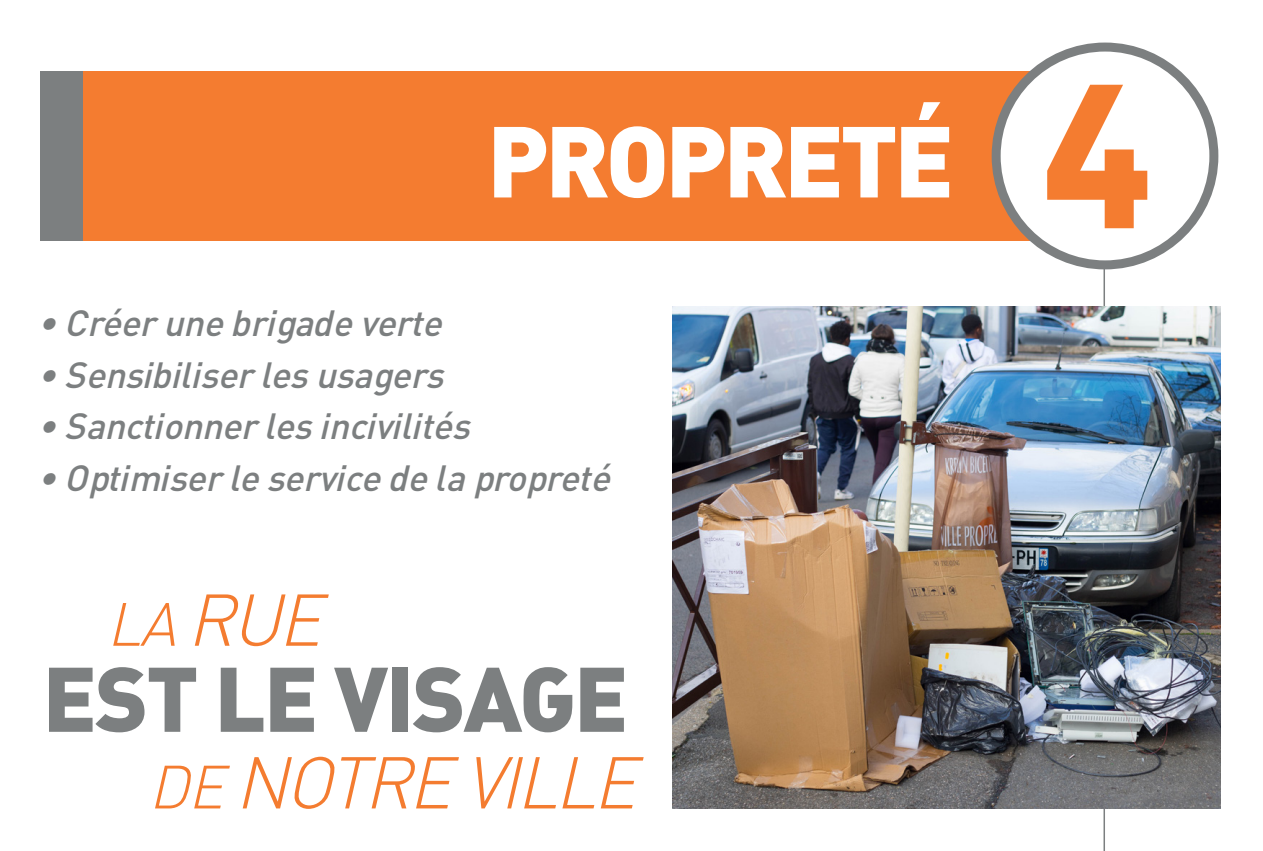
<style>
.page{position:relative;width:1263px;height:851px;background:#fff}
.page>*{position:absolute;margin:0;border:0;box-sizing:border-box;transform-origin:0 0}
.t1{font:900 99px "DIN";letter-spacing:-.04em;color:#fff}
.t2{font:90px "DIN Black Alternate";letter-spacing:-.025em;color:#7c7f80}
.t3{font:italic 300 72px "DIN";letter-spacing:-.04em;color:#f47c30}
.t4{font:italic 500 36px "DIN";letter-spacing:-.01em;color:#7c7f80}
.s1{font-family:"DIN Black Alternate";font-weight:400;font-size:186px;color:#f47c30}
.s2{font-size:60px}
</style>
<div class="page">
<hr style="left:1103px;top:137px;width:2px;height:713px;background:#7c7f80">
<div style="left:40px;top:71px;width:1025px;height:169px;background:#f47c30"></div>
<div style="left:40px;top:71px;width:43px;height:169px;background:#7c7f80"></div>
<div style="left:996px;top:47px;width:218px;height:218px;background:#fff;border-radius:50%"></div>
<div style="left:992px;top:43px;width:226px;height:226px;border:9px solid #7c7f80;border-radius:50%"></div>
<img style="left:673px;top:306px;width:547px;height:502px">
<h1 class="t1" style="left:487px;top:95px;width:669px">PROPRETÉ <span class="s1">4</span></h1>
<p class="t4" style="left:40px;top:300px;width:405px">• Créer une brigade verte</p>
<p class="t4" style="left:40px;top:351px;width:406px">• Sensibiliser les usagers</p>
<p class="t4" style="left:40px;top:403px;width:433px">• Sanctionner les incivilités</p>
<p class="t4" style="left:40px;top:455px;width:573px">• Optimiser le service de la propreté</p>
<h3 class="t3" style="left:112px;top:575px;width:217px"><span class="s2">LA</span> RUE</h3>
<h2 class="t2" style="left:43px;top:639px;width:587px">EST LE VISAGE</h2>
<h3 class="t3" style="left:153px;top:738px;width:490px"><span class="s2">DE</span> NOTRE VILLE</h3>
</div>
